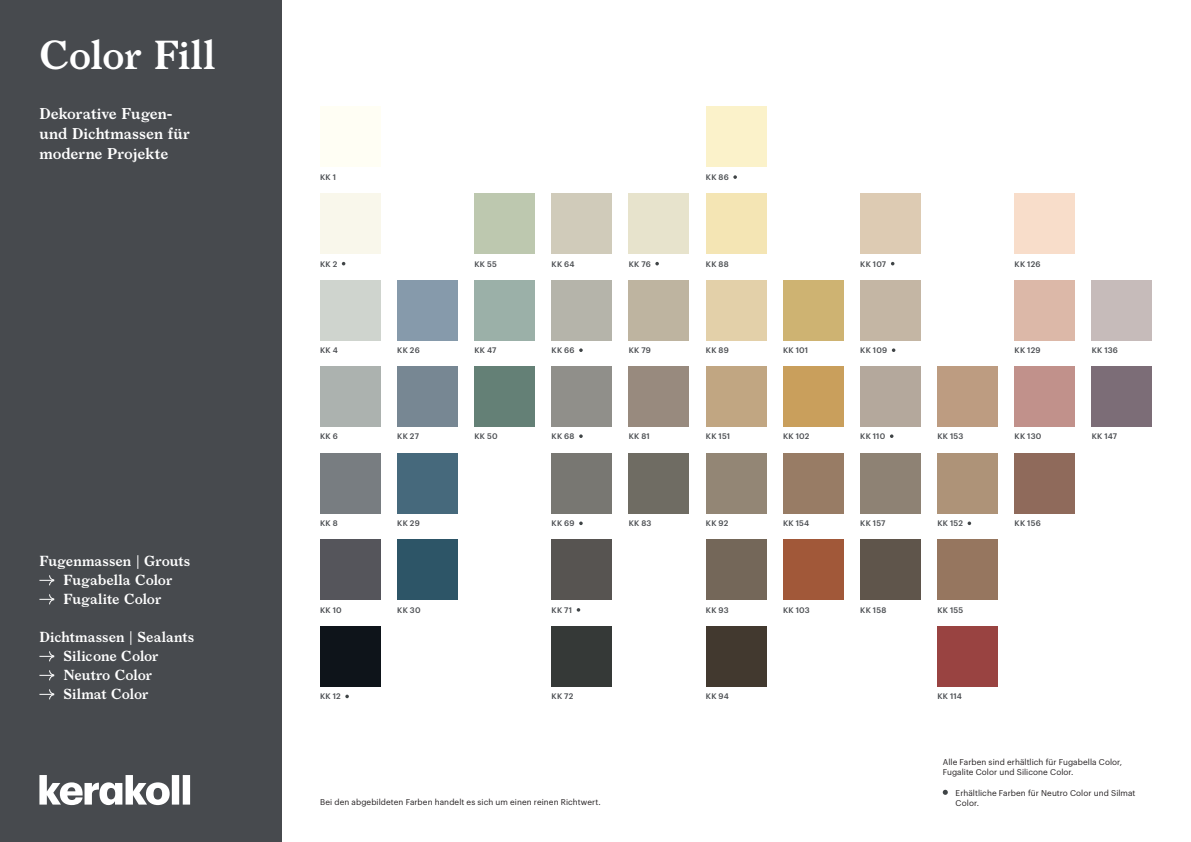
<style>
.page{position:relative;width:1191px;height:842px;background:#fff}
.page>*{position:absolute;margin:0;border:0;box-sizing:border-box;transform-origin:0 0}
.titolo_grande{font:600 38.8px "Larish Neue";letter-spacing:-.01em;color:#fff}
.titolo_grande-2{font:600 15px/20px "Larish Neue";color:#fff}
._00_Titolo{font:600 14px "Larish Neue";color:#fff}
.t1{font:8.2px/9.9px "Graphik";letter-spacing:.01em;color:#231f20}
.t2{font:500 7.9px "Graphik";letter-spacing:.025em;color:#474a4e}
</style>
<div class="page">
<div style="left:0;top:0;width:281px;height:842px;background:#474a4e"></div>
<svg style="left:39px;top:775px;width:151px;height:30px"></svg>
<div style="left:397px;top:280px;width:60px;height:60px;background:#869aab"></div>
<div style="left:397px;top:366px;width:60px;height:61px;background:#778793"></div>
<div style="left:397px;top:453px;width:60px;height:60px;background:#46697c"></div>
<div style="left:397px;top:539px;width:60px;height:61px;background:#2d5567"></div>
<div style="left:474px;top:193px;width:61px;height:61px;background:#bdc8af"></div>
<div style="left:474px;top:280px;width:61px;height:60px;background:#9bb0a8"></div>
<div style="left:474px;top:366px;width:61px;height:61px;background:#648076"></div>
<div style="left:783px;top:280px;width:60px;height:60px;background:#ceb372"></div>
<div style="left:783px;top:366px;width:60px;height:61px;background:#c99f5c"></div>
<div style="left:783px;top:453px;width:60px;height:60px;background:#987c65"></div>
<div style="left:783px;top:539px;width:60px;height:61px;background:#a15839"></div>
<div style="left:1014px;top:193px;width:61px;height:61px;background:#f8ddca"></div>
<div style="left:1014px;top:280px;width:61px;height:60px;background:#dcb8a8"></div>
<div style="left:1014px;top:366px;width:61px;height:61px;background:#c1918b"></div>
<div style="left:1014px;top:453px;width:61px;height:60px;background:#8f6a5b"></div>
<div style="left:1091px;top:280px;width:61px;height:60px;background:#c6bbba"></div>
<div style="left:1091px;top:366px;width:61px;height:61px;background:#7c6d77"></div>
<div style="left:320px;top:107px;width:60px;height:60px;background:#fffef4"></div>
<div style="left:320px;top:193px;width:60px;height:61px;background:#f9f7eb"></div>
<div style="left:320px;top:280px;width:60px;height:60px;background:#cfd4ce"></div>
<div style="left:320px;top:366px;width:60px;height:61px;background:#acb2af"></div>
<div style="left:320px;top:453px;width:60px;height:60px;background:#787d81"></div>
<div style="left:320px;top:539px;width:60px;height:61px;background:#55555b"></div>
<div style="left:320px;top:626px;width:60px;height:60px;background:#0e141a"></div>
<svg style="left:345px;top:695px;width:4px;height:3px"></svg>
<div style="left:629px;top:193px;width:60px;height:61px;background:#e7e3cc"></div>
<div style="left:629px;top:280px;width:60px;height:60px;background:#beb4a0"></div>
<div style="left:629px;top:366px;width:60px;height:61px;background:#988a7e"></div>
<div style="left:629px;top:453px;width:60px;height:60px;background:#6f6c63"></div>
<svg style="left:655px;top:262px;width:4px;height:3px"></svg>
<div style="left:706px;top:107px;width:60px;height:60px;background:#fbf2ca"></div>
<div style="left:706px;top:193px;width:60px;height:61px;background:#f4e5b4"></div>
<div style="left:706px;top:280px;width:60px;height:60px;background:#e3d0a9"></div>
<div style="left:706px;top:366px;width:60px;height:61px;background:#c1a682"></div>
<div style="left:706px;top:453px;width:60px;height:60px;background:#938675"></div>
<div style="left:706px;top:539px;width:60px;height:61px;background:#746759"></div>
<div style="left:706px;top:626px;width:60px;height:60px;background:#42392f"></div>
<svg style="left:733px;top:175px;width:4px;height:4px"></svg>
<div style="left:860px;top:193px;width:60px;height:61px;background:#ddcbb3"></div>
<div style="left:860px;top:280px;width:60px;height:60px;background:#c4b6a4"></div>
<div style="left:860px;top:366px;width:60px;height:61px;background:#b4a89c"></div>
<div style="left:860px;top:453px;width:60px;height:60px;background:#8e8274"></div>
<div style="left:860px;top:539px;width:60px;height:61px;background:#5f554b"></div>
<svg style="left:892px;top:348px;width:3px;height:4px"></svg>
<svg style="left:890px;top:434px;width:3px;height:4px"></svg>
<div style="left:937px;top:366px;width:60px;height:61px;background:#bd9c81"></div>
<div style="left:937px;top:453px;width:60px;height:60px;background:#ae9378"></div>
<div style="left:937px;top:539px;width:60px;height:61px;background:#96765f"></div>
<div style="left:937px;top:626px;width:60px;height:60px;background:#994341"></div>
<svg style="left:967px;top:521px;width:4px;height:4px"></svg>
<div style="left:551px;top:193px;width:61px;height:61px;background:#d0cbba"></div>
<div style="left:551px;top:280px;width:61px;height:60px;background:#b5b4aa"></div>
<div style="left:551px;top:366px;width:61px;height:61px;background:#908f8a"></div>
<div style="left:551px;top:453px;width:61px;height:60px;background:#787772"></div>
<div style="left:551px;top:539px;width:61px;height:61px;background:#575451"></div>
<div style="left:551px;top:626px;width:61px;height:60px;background:#353937"></div>
<svg style="left:579px;top:348px;width:4px;height:4px"></svg>
<svg style="left:579px;top:434px;width:4px;height:4px"></svg>
<svg style="left:579px;top:521px;width:4px;height:4px"></svg>
<svg style="left:576px;top:608px;width:4px;height:4px"></svg>
<svg style="left:942px;top:790px;width:5px;height:5px"></svg>
<svg style="left:39px;top:575px;width:16px;height:11px"></svg>
<svg style="left:39px;top:594px;width:16px;height:11px"></svg>
<svg style="left:39px;top:651px;width:16px;height:11px"></svg>
<svg style="left:39px;top:670px;width:16px;height:11px"></svg>
<svg style="left:39px;top:689px;width:16px;height:11px"></svg>
<p class="titolo_grande" style="left:39px;top:25px;width:178px">Color Fill</p>
<p class="titolo_grande-2" style="left:39px;top:102px;width:152px">Dekorative Fugen&shy;und Dichtmassen für moderne Projekte</p>
<p class="_00_Titolo" style="left:39px;top:550px;width:152px">Fugenmassen | Grouts</p>
<p class="_00_Titolo" style="left:63px;top:569px;width:110px">Fugabella Color</p>
<p class="_00_Titolo" style="left:63px;top:588px;width:99px">Fugalite Color</p>
<p class="_00_Titolo" style="left:39px;top:626px;width:156px">Dichtmassen | Sealants</p>
<p class="_00_Titolo" style="left:63px;top:645px;width:97px">Silicone Color</p>
<p class="_00_Titolo" style="left:63px;top:664px;width:90px">Neutro Color</p>
<p class="_00_Titolo" style="left:63px;top:683px;width:86px">Silmat Color</p>
<p class="t2" style="left:320px;top:171px;width:17px">KK 1</p>
<p class="t2" style="left:706px;top:171px;width:24px">KK 86</p>
<p class="t2" style="left:320px;top:258px;width:19px">KK 2</p>
<p class="t2" style="left:474px;top:258px;width:24px">KK 55</p>
<p class="t2" style="left:551px;top:258px;width:24px">KK 64</p>
<p class="t2" style="left:629px;top:258px;width:23px">KK 76</p>
<p class="t2" style="left:706px;top:258px;width:24px">KK 88</p>
<p class="t2" style="left:860px;top:258px;width:27px">KK 107</p>
<p class="t2" style="left:1014px;top:258px;width:27px">KK 126</p>
<p class="t2" style="left:320px;top:344px;width:19px">KK 4</p>
<p class="t2" style="left:397px;top:344px;width:24px">KK 26</p>
<p class="t2" style="left:474px;top:344px;width:23px">KK 47</p>
<p class="t2" style="left:551px;top:344px;width:24px">KK 66</p>
<p class="t2" style="left:629px;top:344px;width:24px">KK 79</p>
<p class="t2" style="left:706px;top:344px;width:24px">KK 89</p>
<p class="t2" style="left:783px;top:344px;width:27px">KK 101</p>
<p class="t2" style="left:860px;top:344px;width:28px">KK 109</p>
<p class="t2" style="left:1014px;top:344px;width:27px">KK 129</p>
<p class="t2" style="left:1091px;top:344px;width:28px">KK 136</p>
<p class="t2" style="left:320px;top:430px;width:19px">KK 6</p>
<p class="t2" style="left:397px;top:430px;width:23px">KK 27</p>
<p class="t2" style="left:474px;top:430px;width:25px">KK 50</p>
<p class="t2" style="left:551px;top:430px;width:24px">KK 68</p>
<p class="t2" style="left:629px;top:430px;width:23px">KK 81</p>
<p class="t2" style="left:706px;top:430px;width:26px">KK 151</p>
<p class="t2" style="left:783px;top:430px;width:28px">KK 102</p>
<p class="t2" style="left:860px;top:430px;width:26px">KK 110</p>
<p class="t2" style="left:937px;top:430px;width:28px">KK 153</p>
<p class="t2" style="left:1014px;top:430px;width:28px">KK 130</p>
<p class="t2" style="left:1091px;top:430px;width:27px">KK 147</p>
<p class="t2" style="left:320px;top:517px;width:19px">KK 8</p>
<p class="t2" style="left:397px;top:517px;width:24px">KK 29</p>
<p class="t2" style="left:551px;top:517px;width:24px">KK 69</p>
<p class="t2" style="left:629px;top:517px;width:24px">KK 83</p>
<p class="t2" style="left:706px;top:517px;width:24px">KK 92</p>
<p class="t2" style="left:783px;top:517px;width:28px">KK 154</p>
<p class="t2" style="left:860px;top:517px;width:27px">KK 157</p>
<p class="t2" style="left:937px;top:517px;width:27px">KK 152</p>
<p class="t2" style="left:1014px;top:517px;width:28px">KK 156</p>
<p class="t2" style="left:320px;top:604px;width:23px">KK 10</p>
<p class="t2" style="left:397px;top:604px;width:25px">KK 30</p>
<p class="t2" style="left:551px;top:604px;width:22px">KK 71</p>
<p class="t2" style="left:706px;top:604px;width:24px">KK 93</p>
<p class="t2" style="left:783px;top:604px;width:28px">KK 103</p>
<p class="t2" style="left:860px;top:604px;width:28px">KK 158</p>
<p class="t2" style="left:937px;top:604px;width:27px">KK 155</p>
<p class="t2" style="left:320px;top:690px;width:22px">KK 12</p>
<p class="t2" style="left:551px;top:690px;width:23px">KK 72</p>
<p class="t2" style="left:706px;top:690px;width:24px">KK 94</p>
<p class="t2" style="left:937px;top:690px;width:26px">KK 114</p>
<p class="t1" style="left:942px;top:757px;width:181px">Alle Farben sind erhältlich für Fugabella Color,<br>Fugalite Color und Silicone Color.</p>
<p class="t1" style="left:320px;top:796px;width:282px">Bei den abgebildeten Farben handelt es sich um einen reinen Richtwert.</p>
<p class="t1" style="left:955px;top:787px;width:181px">Erhältliche Farben für Neutro Color und Silmat<br>Color.</p>
</div>
